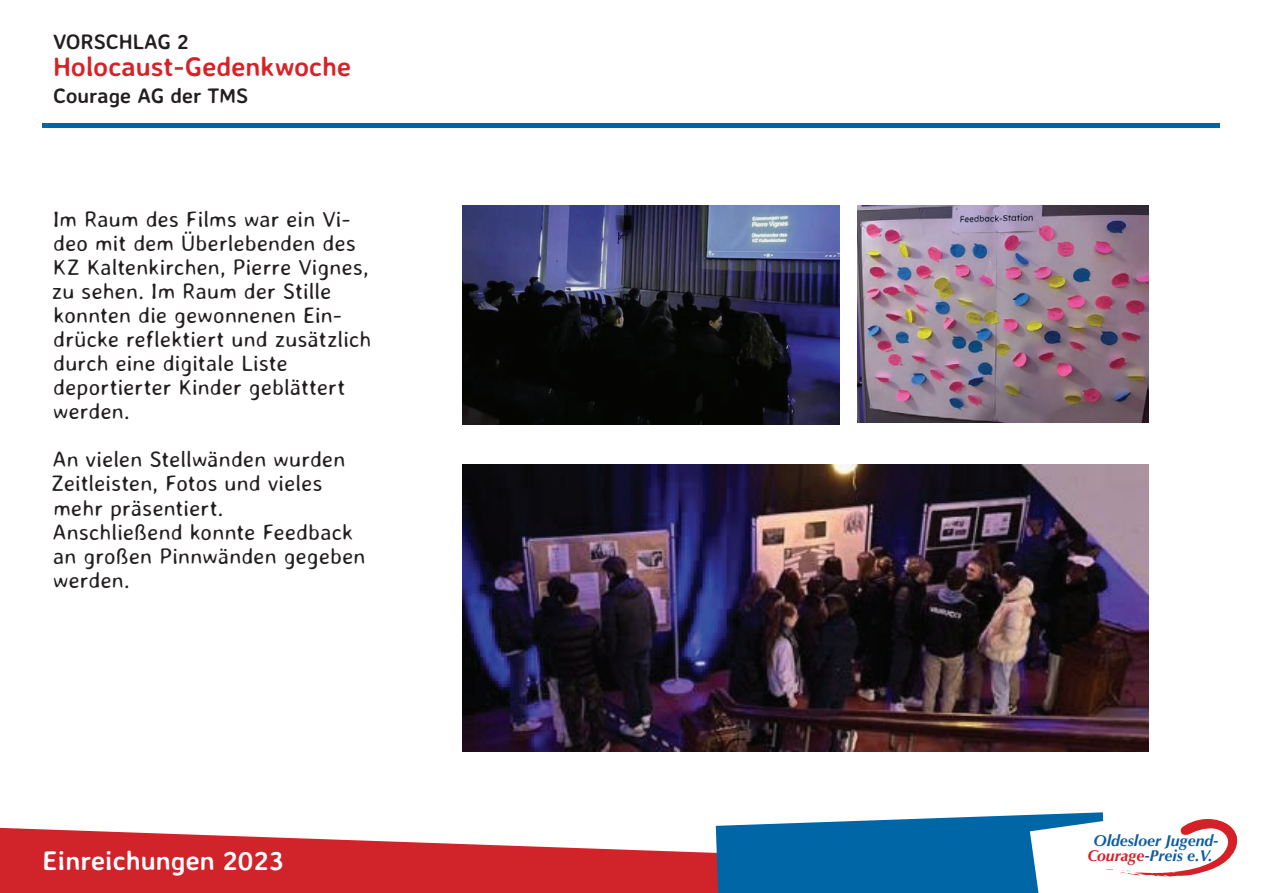
<style>
.page{position:relative;width:1263px;height:893px;background:#fff}
.page>*{position:absolute;margin:0;border:0;box-sizing:border-box;transform-origin:0 0}
.t1{font:700 27px "Averia Sans Libre";color:#da2128}
.t2{font:700 27px "Averia Sans Libre";color:#fff}
.t3{font:300 22.5px/24px "Averia Sans Libre";letter-spacing:.005em;color:#231f20}
.t4{font:700 21px "Averia Sans Libre";color:#231f20}
.t5{font:italic 700 15.75px/15px "Optima";color:#105da1;text-align:center}
.s1{color:#d62027}
</style>
<div class="page">
<svg style="left:0;top:828px;width:716px;height:65px;fill:#d1232a"></svg>
<svg style="left:716px;top:812px;width:522px;height:81px"></svg>
<div style="left:43px;top:123px;width:1177px;height:5px;background:#0166a5"></div>
<img style="left:463px;top:205px;width:376px;height:219px">
<img style="left:463px;top:465px;width:685px;height:286px">
<img style="left:858px;top:205px;width:290px;height:218px">
<p class="t4" style="left:53px;top:28px;width:137px">VORSCHLAG 2</p>
<p class="t1" style="left:53px;top:49px;width:300px">Holocaust-Gedenkwoche</p>
<p class="t4" style="left:53px;top:82px;width:197px">Courage AG der TMS</p>
<p class="t3" style="left:52px;top:207px;width:321px">Im Raum des Films war ein Vi&shy;deo mit dem Überlebenden des<br>KZ Kaltenkirchen, Pierre Vignes, zu sehen. Im Raum der Stille konnten die gewonnenen Ein&shy;drücke reflektiert und zusätzlich durch eine digitale Liste deportierter Kinder geblättert werden.</p>
<p class="t3" style="left:51px;top:447px;width:316px">An vielen Stellwänden wurden<br>Zeitleisten, Fotos und vieles mehr präsentiert.<br>Anschließend konnte Feedback an großen Pinnwänden gegeben werden.</p>
<p class="t2" style="left:43px;top:844px;width:243px">Einreichungen 2023</p>
<p class="t5" style="left:1087px;top:833px;width:133px">Oldesloer Jugend-<br><span class="s1">Courage</span>-Preis e.V.</p>
</div>
